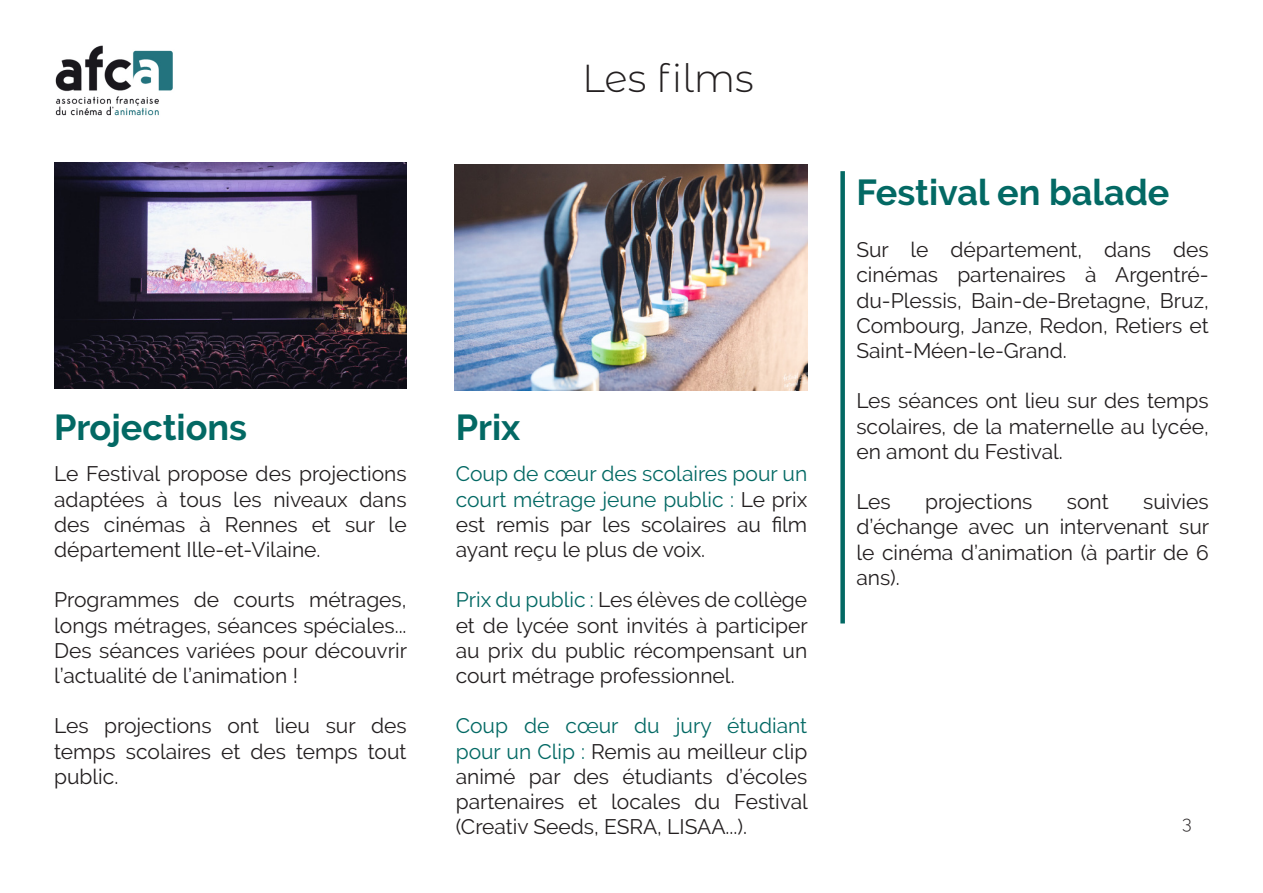
<style>
.page{position:relative;width:1263px;height:893px;background:#fff}
.page>*{position:absolute;margin:0;border:0;box-sizing:border-box;transform-origin:0 0}
.Titre{font:300 39px "Montserrat Alternates";color:#231f20}
.Sous_titre{font:700 36px "Raleway";color:#036964}
.t1{font:21px/25.2px "Raleway";color:#231f20;text-align:justify}
.t2{font:300 18px "Raleway";color:#231f20}
.s1{color:#036964}
</style>
<div class="page">
<img style="left:55px;top:45px;width:118px;height:71px">
<img style="left:54px;top:162px;width:353px;height:226px">
<img style="left:455px;top:165px;width:352px;height:226px">
<div style="left:840px;top:171px;width:5px;height:452px;background:#036964"></div>
<p class="Titre" style="left:582px;top:51px;width:173px">Les films</p>
<p class="Sous_titre" style="left:54px;top:406px;width:194px">Projections</p>
<p class="Sous_titre" style="left:456px;top:407px;width:66px">Prix</p>
<p class="t1" style="left:54px;top:461px;width:354px">Le Festival propose des projections adaptées à tous les niveaux dans des cinémas à Rennes et sur le département Ille-et-Vilaine.</p>
<p class="t1" style="left:54px;top:587px;width:354px">Programmes de courts métrages, longs métrages, séances spéciales...<br>Des séances variées pour découvrir l’actualité de l’animation !</p>
<p class="t1" style="left:54px;top:713px;width:354px">Les projections ont lieu sur des temps scolaires et des temps tout public.</p>
<p class="t1" style="left:456px;top:461px;width:353px"><span class="s1">Coup de cœur des scolaires pour un court métrage jeune public :</span> Le prix est remis par les scolaires au film ayant reçu le plus de voix.</p>
<p class="t1" style="left:456px;top:587px;width:354px"><span class="s1">Prix du public :</span> Les élèves de collège et de lycée sont invités à participer au prix du public récompensant un court métrage professionnel.</p>
<p class="t1" style="left:456px;top:713px;width:354px"><span class="s1">Coup de cœur du jury étudiant pour un Clip :</span> Remis au meilleur clip animé par des étudiants d’écoles partenaires et locales du Festival (Creativ Seeds, ESRA, LISAA...).</p>
<p class="Sous_titre" style="left:856px;top:172px;width:315px">Festival en balade</p>
<p class="t1" style="left:856px;top:237px;width:354px">Sur le département, dans des cinémas partenaires à Argentré&shy;du-Plessis, Bain-de-Bretagne, Bruz, Combourg, Janze, Redon, Retiers et Saint-Méen-le-Grand.</p>
<p class="t1" style="left:856px;top:388px;width:354px">Les séances ont lieu sur des temps scolaires, de la maternelle au lycée, en amont du Festival. └</p>
<p class="t1" style="left:856px;top:489px;width:36px">Les</p>
<p class="t1" style="left:925px;top:489px;width:109px">projections</p>
<p class="t1" style="left:1067px;top:489px;width:43px">sont</p>
<p class="t1" style="left:856px;top:489px;width:354px;text-indent:287px">suivies d’échange avec un intervenant sur le cinéma d’animation (à partir de 6 ans).</p>
<p class="t2" style="left:1182px;top:812px;width:11px">3</p>
</div>
